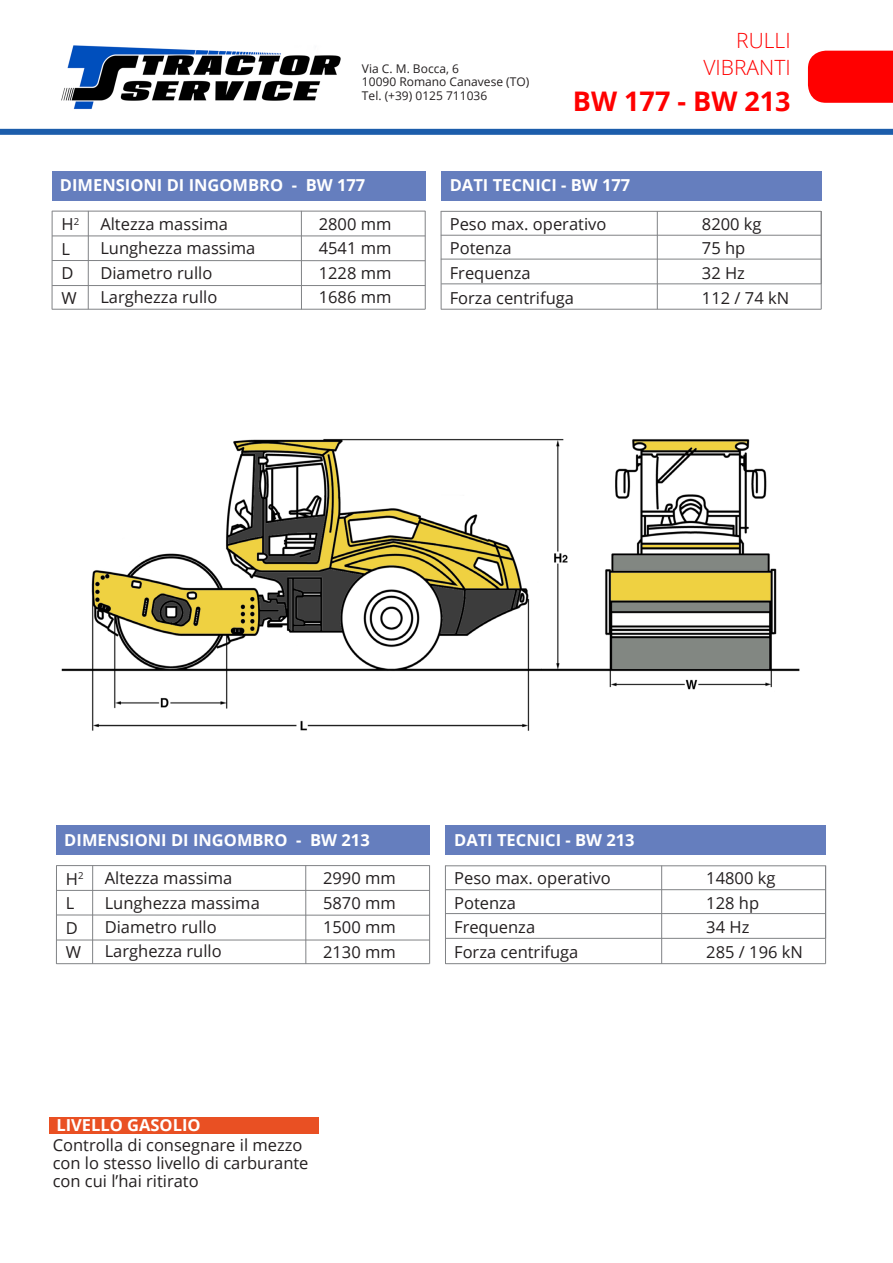
<style>
.page{position:relative;width:893px;height:1263px;background:#fff}
.page>*{position:absolute;margin:0;border:0;box-sizing:border-box;transform-origin:0 0}
.t1{font:700 27px "Open Sans";color:#f00}
.t2{font:300 21px "Open Sans";color:#f00}
.t3{font:16.5px "Open Sans";color:#231f20}
.t4{font:700 16.5px "Open Sans";color:#fff}
.t5{font:12px "Open Sans";color:#231f20}
</style>
<div class="page">
<div style="left:808px;top:51px;width:85px;height:52px;background:#f00"></div>
<img style="left:61px;top:45px;width:280px;height:65px">
<div style="left:52px;top:171px;width:373px;height:29px;background:#657ebe"></div>
<hr style="left:52px;top:211px;width:373px;height:1px;background:#808285">
<hr style="left:301px;top:211px;width:1px;height:98px;background:#808285">
<hr style="left:52px;top:236px;width:373px;height:1px;background:#808285">
<hr style="left:52px;top:260px;width:373px;height:1px;background:#808285">
<hr style="left:52px;top:285px;width:373px;height:1px;background:#808285">
<div style="left:49px;top:1117px;width:270px;height:16px;background:#e95023"></div>
<div style="left:441px;top:171px;width:380px;height:29px;background:#657ebe"></div>
<hr style="left:441px;top:235px;width:380px;height:1px;background:#808285">
<hr style="left:441px;top:211px;width:380px;height:1px;background:#808285">
<hr style="left:657px;top:211px;width:1px;height:98px;background:#808285">
<hr style="left:821px;top:211px;width:1px;height:98px;background:#808285">
<hr style="left:441px;top:259px;width:380px;height:1px;background:#808285">
<hr style="left:441px;top:284px;width:380px;height:1px;background:#808285">
<div style="left:0;top:129px;width:893px;height:6px;background:#1c5dab"></div>
<img style="left:61px;top:438px;width:739px;height:293px">
<hr style="left:88px;top:211px;width:1px;height:98px;background:#808285">
<hr style="left:441px;top:309px;width:380px;height:1px;background:#808285">
<hr style="left:52px;top:309px;width:373px;height:1px;background:#808285">
<hr style="left:425px;top:211px;width:1px;height:98px;background:#808285">
<hr style="left:441px;top:211px;width:1px;height:98px;background:#808285">
<hr style="left:52px;top:211px;width:1px;height:98px;background:#808285">
<div style="left:56px;top:826px;width:374px;height:29px;background:#657ebe"></div>
<hr style="left:56px;top:865px;width:374px;height:1px;background:#808285">
<hr style="left:305px;top:865px;width:1px;height:99px;background:#808285">
<hr style="left:56px;top:890px;width:374px;height:1px;background:#808285">
<hr style="left:56px;top:915px;width:374px;height:1px;background:#808285">
<hr style="left:56px;top:940px;width:374px;height:1px;background:#808285">
<div style="left:446px;top:826px;width:380px;height:29px;background:#657ebe"></div>
<hr style="left:445px;top:889px;width:380px;height:1px;background:#808285">
<hr style="left:445px;top:865px;width:380px;height:1px;background:#808285">
<hr style="left:661px;top:865px;width:1px;height:99px;background:#808285">
<hr style="left:825px;top:865px;width:1px;height:99px;background:#808285">
<hr style="left:445px;top:913px;width:380px;height:1px;background:#808285">
<hr style="left:446px;top:938px;width:379px;height:1px;background:#808285">
<hr style="left:92px;top:865px;width:1px;height:99px;background:#808285">
<hr style="left:445px;top:963px;width:381px;height:1px;background:#808285">
<hr style="left:56px;top:963px;width:374px;height:1px;background:#808285">
<hr style="left:429px;top:865px;width:1px;height:99px;background:#808285">
<hr style="left:445px;top:865px;width:1px;height:99px;background:#808285">
<hr style="left:56px;top:865px;width:1px;height:99px;background:#808285">
<p class="t5" style="left:362px;top:60px;width:99px">Via C. M. Bocca, 6</p>
<p class="t5" style="left:362px;top:74px;width:169px">10090 Romano Canavese (TO)</p>
<p class="t5" style="left:362px;top:87px;width:127px">Tel. (+39) 0125 711036</p>
<p class="t2" style="left:736px;top:26px;width:56px">RULLI</p>
<p class="t2" style="left:703px;top:53px;width:89px">VIBRANTI</p>
<p class="t1" style="left:573px;top:82px;width:219px">BW 177 - BW 213</p>
<p class="t4" style="left:60px;top:174px;width:307px">DIMENSIONI DI INGOMBRO - BW 177</p>
<p class="t3" style="left:62px;top:213px;width:19px">H<sup>2</sup></p>
<p class="t3" style="left:62px;top:237px;width:10px">L</p>
<p class="t3" style="left:62px;top:262px;width:14px">D</p>
<p class="t3" style="left:62px;top:286px;width:17px">W</p>
<p class="t3" style="left:100px;top:213px;width:129px">Altezza massima</p>
<p class="t3" style="left:100px;top:237px;width:157px">Lunghezza massima</p>
<p class="t3" style="left:100px;top:261px;width:113px">Diametro rullo</p>
<p class="t3" style="left:100px;top:285px;width:118px">Larghezza rullo</p>
<p class="t3" style="left:319px;top:213px;width:74px">2800 mm</p>
<p class="t3" style="left:319px;top:237px;width:74px">4541 mm</p>
<p class="t3" style="left:319px;top:261px;width:74px">1228 mm</p>
<p class="t3" style="left:319px;top:286px;width:74px">1686 mm</p>
<p class="t4" style="left:450px;top:174px;width:182px">DATI TECNICI - BW 177</p>
<p class="t3" style="left:450px;top:212px;width:158px">Peso max. operativo</p>
<p class="t3" style="left:450px;top:237px;width:64px">Potenza</p>
<p class="t3" style="left:450px;top:262px;width:83px">Frequenza</p>
<p class="t3" style="left:450px;top:286px;width:126px">Forza centrifuga</p>
<p class="t3" style="left:702px;top:212px;width:61px">8200 kg</p>
<p class="t3" style="left:702px;top:237px;width:45px">75 hp</p>
<p class="t3" style="left:702px;top:262px;width:45px">32 Hz</p>
<p class="t3" style="left:702px;top:286px;width:89px">112 / 74 kN</p>
<p class="t4" style="left:64px;top:828px;width:307px">DIMENSIONI DI INGOMBRO - BW 213</p>
<p class="t3" style="left:66px;top:868px;width:19px">H<sup>2</sup></p>
<p class="t3" style="left:66px;top:892px;width:10px">L</p>
<p class="t3" style="left:66px;top:916px;width:14px">D</p>
<p class="t3" style="left:66px;top:941px;width:17px">W</p>
<p class="t3" style="left:105px;top:867px;width:129px">Altezza massima</p>
<p class="t3" style="left:105px;top:891px;width:157px">Lunghezza massima</p>
<p class="t3" style="left:105px;top:916px;width:113px">Diametro rullo</p>
<p class="t3" style="left:105px;top:940px;width:118px">Larghezza rullo</p>
<p class="t3" style="left:323px;top:867px;width:74px">2990 mm</p>
<p class="t3" style="left:323px;top:891px;width:74px">5870 mm</p>
<p class="t3" style="left:323px;top:916px;width:74px">1500 mm</p>
<p class="t3" style="left:323px;top:940px;width:74px">2130 mm</p>
<p class="t4" style="left:454px;top:828px;width:182px">DATI TECNICI - BW 213</p>
<p class="t3" style="left:454px;top:867px;width:158px">Peso max. operativo</p>
<p class="t3" style="left:454px;top:891px;width:64px">Potenza</p>
<p class="t3" style="left:454px;top:916px;width:83px">Frequenza</p>
<p class="t3" style="left:454px;top:941px;width:126px">Forza centrifuga</p>
<p class="t4" style="left:56px;top:1114px;width:146px">LIVELLO GASOLIO</p>
<p class="t3" style="left:53px;top:1134px;width:251px">Controlla di consegnare il mezzo</p>
<p class="t3" style="left:53px;top:1152px;width:257px">con lo stesso livello di carburante</p>
<p class="t3" style="left:53px;top:1170px;width:148px">con cui l’hai ritirato</p>
<p class="t3" style="left:706px;top:867px;width:71px">14800 kg</p>
<p class="t3" style="left:706px;top:891px;width:54px">128 hp</p>
<p class="t3" style="left:706px;top:916px;width:45px">34 Hz</p>
<p class="t3" style="left:706px;top:941px;width:98px">285 / 196 kN</p>
</div>
